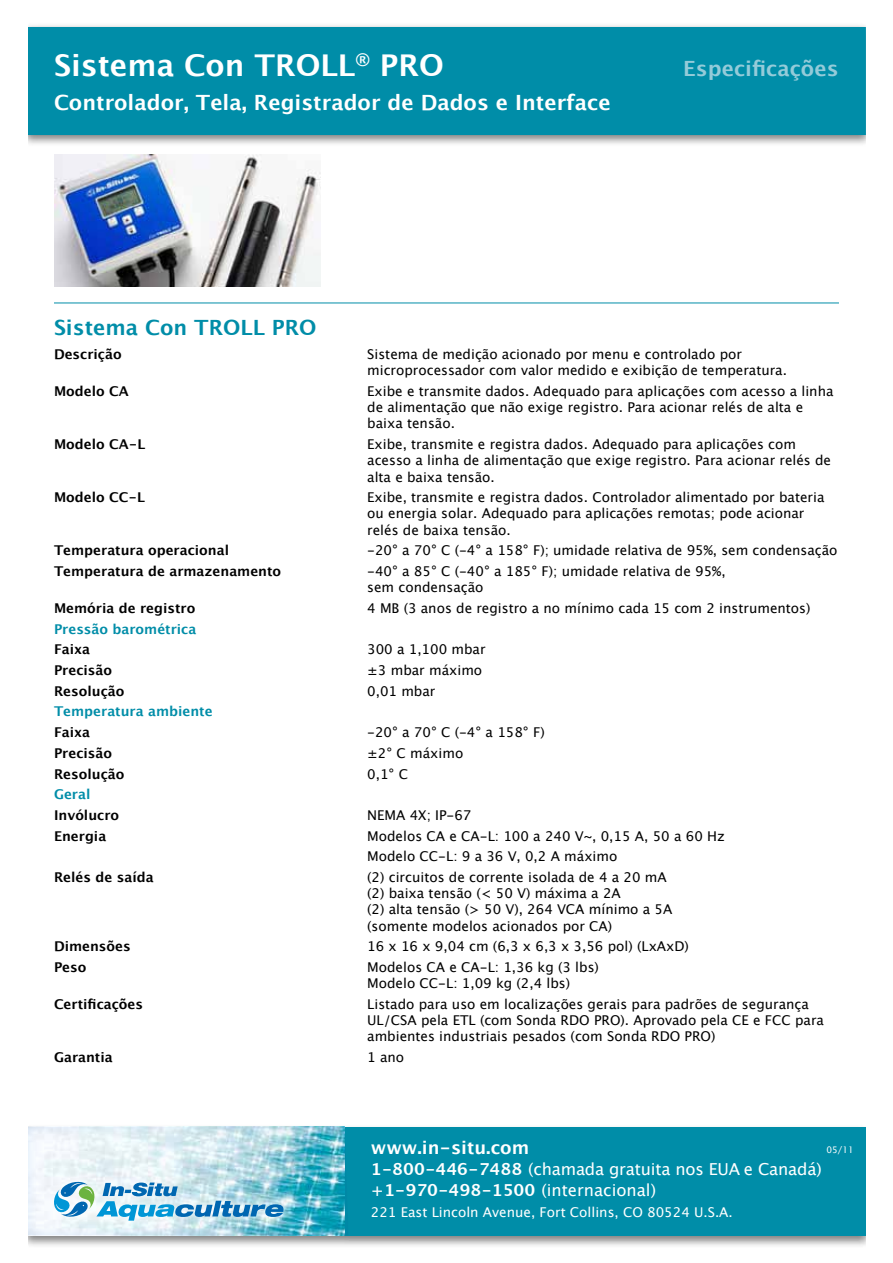
<style>
.page{position:relative;width:893px;height:1263px;background:#fff}
.page>*{position:absolute;margin:0;border:0;box-sizing:border-box;transform-origin:0 0}
.t1{font:700 30px "Lucida Grande";color:#fff}
.t2{font:700 21px "Lucida Grande";color:#fff}
.t3{font:700 21px "Lucida Grande";color:#008da8}
.t4{font:700 21px "Lucida Grande";color:#94cbd9}
.t5{font:700 18px "Lucida Grande";color:#fff}
.t6{font:16.5px/21px "Lucida Grande";letter-spacing:-.01em;color:#fff}
.t7{font:13.5px/16.2px "Lucida Grande";color:#000}
.t8{font:700 13.5px "Lucida Grande";color:#000}
.t9{font:13.5px "Lucida Grande";color:#fff}
.t10{font:700 13.5px "Lucida Grande";color:#008da8}
.t11{font:9px "Lucida Sans";color:#fff}
.s1{font-weight:700}
</style>
<div class="page">
<div style="left:19px;top:23px;width:855px;height:124px;background:#000;opacity:.5"></div>
<div style="left:27px;top:27px;width:839px;height:108px;background:#008da8"></div>
<div style="left:19px;top:1124px;width:855px;height:125px;background:#000;opacity:.5"></div>
<div style="left:345px;top:1127px;width:521px;height:108px;background:#008da8"></div>
<svg style="left:27px;top:1126px;width:323px;height:111px"></svg>
<svg style="left:27px;top:1127px;width:322px;height:108px"></svg>
<div style="left:0;top:0;width:27px;height:1263px;background:#fff"></div>
<div style="left:866px;top:0;width:27px;height:1263px;background:#fff"></div>
<img style="left:54px;top:155px;width:267px;height:132px">
<hr style="left:54px;top:303px;width:785px;height:1px;background:#008da8">
<h1 class="t1" style="left:54px;top:41px;width:391px">Sistema Con TROLL<sup>®</sup> PRO</h1>
<h2 class="t4" style="left:683px;top:51px;width:157px">Especificações</h2>
<h2 class="t2" style="left:54px;top:85px;width:558px">Controlador, Tela, Registrador de Dados e Interface</h2>
<h2 class="t3" style="left:54px;top:310px;width:264px">Sistema Con TROLL PRO</h2>
<p class="t8" style="left:54px;top:343px;width:69px">Descrição</p>
<p class="t7" style="left:367px;top:346px;width:421px">Sistema de medição acionado por menu e controlado por microprocessador com valor medido e exibição de temperatura.</p>
<p class="t8" style="left:54px;top:380px;width:76px">Modelo CA</p>
<p class="t7" style="left:367px;top:383px;width:468px">Exibe e transmite dados. Adequado para aplicações com acesso a linha de alimentação que não exige registro. Para acionar relés de alta e baixa tensão.</p>
<p class="t8" style="left:54px;top:433px;width:93px">Modelo CA-L</p>
<p class="t7" style="left:367px;top:436px;width:465px">Exibe, transmite e registra dados. Adequado para aplicações com acesso a linha de alimentação que exige registro. Para acionar relés de alta e baixa tensão.</p>
<p class="t8" style="left:54px;top:486px;width:92px">Modelo CC-L</p>
<p class="t7" style="left:367px;top:489px;width:459px">Exibe, transmite e registra dados. Controlador alimentado por bateria ou energia solar. Adequado para aplicações remotas; pode acionar relés de baixa tensão.</p>
<p class="t8" style="left:54px;top:540px;width:177px">Temperatura operacional</p>
<p class="t7" style="left:367px;top:543px;width:472px">-20° a 70° C (-4° a 158° F); umidade relativa de 95%, sem condensação</p>
<p class="t8" style="left:54px;top:560px;width:229px">Temperatura de armazenamento</p>
<p class="t7" style="left:367px;top:563px;width:360px">-40° a 85° C (-40° a 185° F); umidade relativa de 95%, sem condensação</p>
<p class="t8" style="left:54px;top:597px;width:143px">Memória de registro</p>
<p class="t7" style="left:367px;top:600px;width:445px">4 MB (3 anos de registro a no mínimo cada 15 com 2 instrumentos)</p>
<p class="t10" style="left:54px;top:618px;width:144px">Pressão barométrica</p>
<p class="t8" style="left:54px;top:639px;width:37px">Faixa</p>
<p class="t7" style="left:367px;top:642px;width:120px">300 a 1,100 mbar</p>
<p class="t8" style="left:54px;top:659px;width:60px">Precisão</p>
<p class="t7" style="left:367px;top:662px;width:117px">±3 mbar máximo</p>
<p class="t8" style="left:54px;top:680px;width:72px">Resolução</p>
<p class="t7" style="left:367px;top:683px;width:70px">0,01 mbar</p>
<p class="t10" style="left:54px;top:701px;width:160px">Temperatura ambiente</p>
<p class="t8" style="left:54px;top:721px;width:37px">Faixa</p>
<p class="t7" style="left:367px;top:724px;width:179px">-20° a 70° C (-4° a 158° F)</p>
<p class="t8" style="left:54px;top:742px;width:60px">Precisão</p>
<p class="t7" style="left:367px;top:745px;width:98px">±2° C máximo</p>
<p class="t8" style="left:54px;top:763px;width:72px">Resolução</p>
<p class="t7" style="left:367px;top:766px;width:42px">0,1° C</p>
<p class="t10" style="left:54px;top:783px;width:38px">Geral</p>
<p class="t8" style="left:54px;top:804px;width:67px">Invólucro</p>
<p class="t7" style="left:367px;top:807px;width:106px">NEMA 4X; IP-67</p>
<p class="t8" style="left:54px;top:825px;width:54px">Energia</p>
<p class="t7" style="left:367px;top:826px;width:359px;line-height:20.7px">Modelos CA e CA-L: 100 a 240 V~, 0,15 A, 50 a 60 Hz<br>Modelo CC-L: 9 a 36 V, 0,2 A máximo</p>
<p class="t8" style="left:54px;top:866px;width:101px">Relés de saída</p>
<p class="t7" style="left:367px;top:869px;width:307px">(2) circuitos de corrente isolada de 4 a 20 mA (2) baixa tensão (&lt; 50 V) máxima a 2A<br>(2) alta tensão (&gt; 50 V), 264 VCA mínimo a 5A (somente modelos acionados por CA)</p>
<p class="t8" style="left:54px;top:935px;width:78px">Dimensões</p>
<p class="t7" style="left:367px;top:938px;width:323px">16 x 16 x 9,04 cm (6,3 x 6,3 x 3,56 pol) (LxAxD)</p>
<p class="t8" style="left:54px;top:956px;width:34px">Peso</p>
<p class="t7" style="left:367px;top:959px;width:233px">Modelos CA e CA-L: 1,36 kg (3 lbs)<br>Modelo CC-L: 1,09 kg (2,4 lbs)</p>
<p class="t8" style="left:54px;top:993px;width:91px">Certificações</p>
<p class="t7" style="left:367px;top:996px;width:458px">Listado para uso em localizações gerais para padrões de segurança<br>UL/CSA pela ETL (com Sonda RDO PRO). Aprovado pela CE e FCC para ambientes industriais pesados (com Sonda RDO PRO)</p>
<p class="t8" style="left:54px;top:1046px;width:60px">Garantia</p>
<p class="t7" style="left:367px;top:1049px;width:38px">1 ano</p>
<h3 class="t5" style="left:371px;top:1133px;width:160px">www.in-situ.com</h3>
<p class="t6" style="left:371px;top:1158px;width:452px"><span class="s1">1-800-446-7488</span> (chamada gratuita nos EUA e Canadá) <span class="s1">+1-970-498-1500</span> (internacional)</p>
<p class="t9" style="left:371px;top:1204px;width:363px">221 East Lincoln Avenue, Fort Collins, CO 80524 U.S.A.</p>
<p class="t11" style="left:826px;top:1144px;width:29px">05/11</p>
</div>
